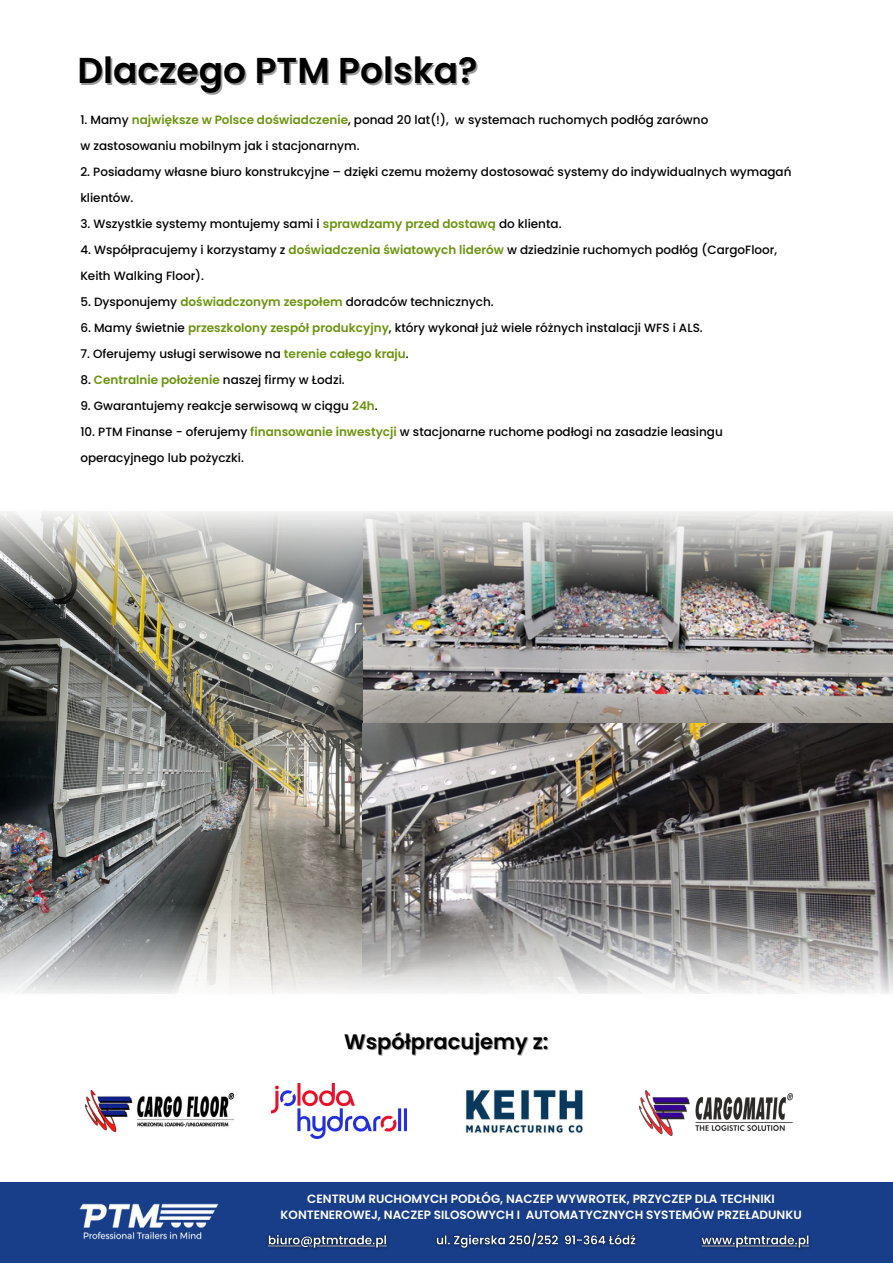
<style>
.page{position:relative;width:893px;height:1264px;background:#fff}
.page>*{position:absolute;margin:0;border:0;box-sizing:border-box;transform-origin:0 0}
.t1{font:600 36px "Poppins";color:#000}
.t2{font:600 21px "Poppins";color:#000}
.t3{font:500 12px/26px "Poppins";color:#000}
.t4{font:600 12px/16px "Poppins";color:#fff;text-align:center}
.s1{font-weight:600;color:#6c940f}
</style>
<div class="page">
<div style="left:0;top:1182px;width:892px;height:80px;background:#183d89"></div>
<img style="left:79px;top:1203px;width:140px;height:37px">
<img style="left:86px;top:1090px;width:147px;height:41px">
<img style="left:272px;top:1083px;width:135px;height:55px">
<img style="left:465px;top:1089px;width:118px;height:45px">
<img style="left:639px;top:1090px;width:153px;height:45px">
<img style="left:435px;top:1232px;width:202px;height:18px">
<img style="left:267px;top:1234px;width:121px;height:15px">
<img style="left:701px;top:1235px;width:109px;height:14px">
<img style="left:0;top:599px;width:892px;height:306px">
<img style="left:0;top:511px;width:892px;height:88px">
<img style="left:0;top:905px;width:892px;height:89px">
<h1 class="t1" style="left:77px;top:45px;width:401px">Dlaczego PTM Polska?</h1>
<p class="t3" style="left:80px;top:106px;width:629px">1. Mamy <span class="s1">największe w Polsce doświadczenie</span>, ponad 20 lat(!), w systemach ruchomych podłóg zarówno w zastosowaniu mobilnym jak i stacjonarnym.</p>
<p class="t3" style="left:80px;top:158px;width:712px">2. Posiadamy własne biuro konstrukcyjne – dzięki czemu możemy dostosować systemy do indywidualnych wymagań klientów.</p>
<p class="t3" style="left:80px;top:210px;width:482px">3. Wszystkie systemy montujemy sami i <span class="s1">sprawdzamy przed dostawą</span> do klienta.</p>
<p class="t3" style="left:80px;top:236px;width:698px">4. Współpracujemy i korzystamy z <span class="s1">doświadczenia światowych liderów</span> w dziedzinie ruchomych podłóg (CargoFloor,<br>Keith Walking Floor).</p>
<p class="t3" style="left:80px;top:288px;width:415px">5. Dysponujemy <span class="s1">doświadczonym zespołem</span> doradców technicznych.</p>
<p class="t3" style="left:80px;top:314px;width:624px">6. Mamy świetnie <span class="s1">przeszkolony zespół produkcyjny</span>, który wykonał już wiele różnych instalacji WFS i ALS.</p>
<p class="t3" style="left:80px;top:340px;width:330px">7. Oferujemy usługi serwisowe na <span class="s1">terenie całego kraju</span>.</p>
<p class="t3" style="left:80px;top:366px;width:266px">8. <span class="s1">Centralnie położenie</span> naszej firmy w Łodzi.</p>
<p class="t3" style="left:80px;top:392px;width:299px">9. Gwarantujemy reakcje serwisową w ciągu <span class="s1">24h</span>.</p>
<p class="t3" style="left:80px;top:418px;width:644px">10. PTM Finanse - oferujemy <span class="s1">finansowanie inwestycji</span> w stacjonarne ruchome podłogi na zasadzie leasingu operacyjnego lub pożyczki.</p>
<h2 class="t2" style="left:344px;top:1026px;width:206px">Współpracujemy z:</h2>
<p class="t4" style="left:280px;top:1190px;width:522px">CENTRUM RUCHOMYCH PODŁÓG, NACZEP WYWROTEK, PRZYCZEP DLA TECHNIKI<br>KONTENEROWEJ, NACZEP SILOSOWYCH I AUTOMATYCZNYCH SYSTEMÓW PRZEŁADUNKU</p>
</div>
